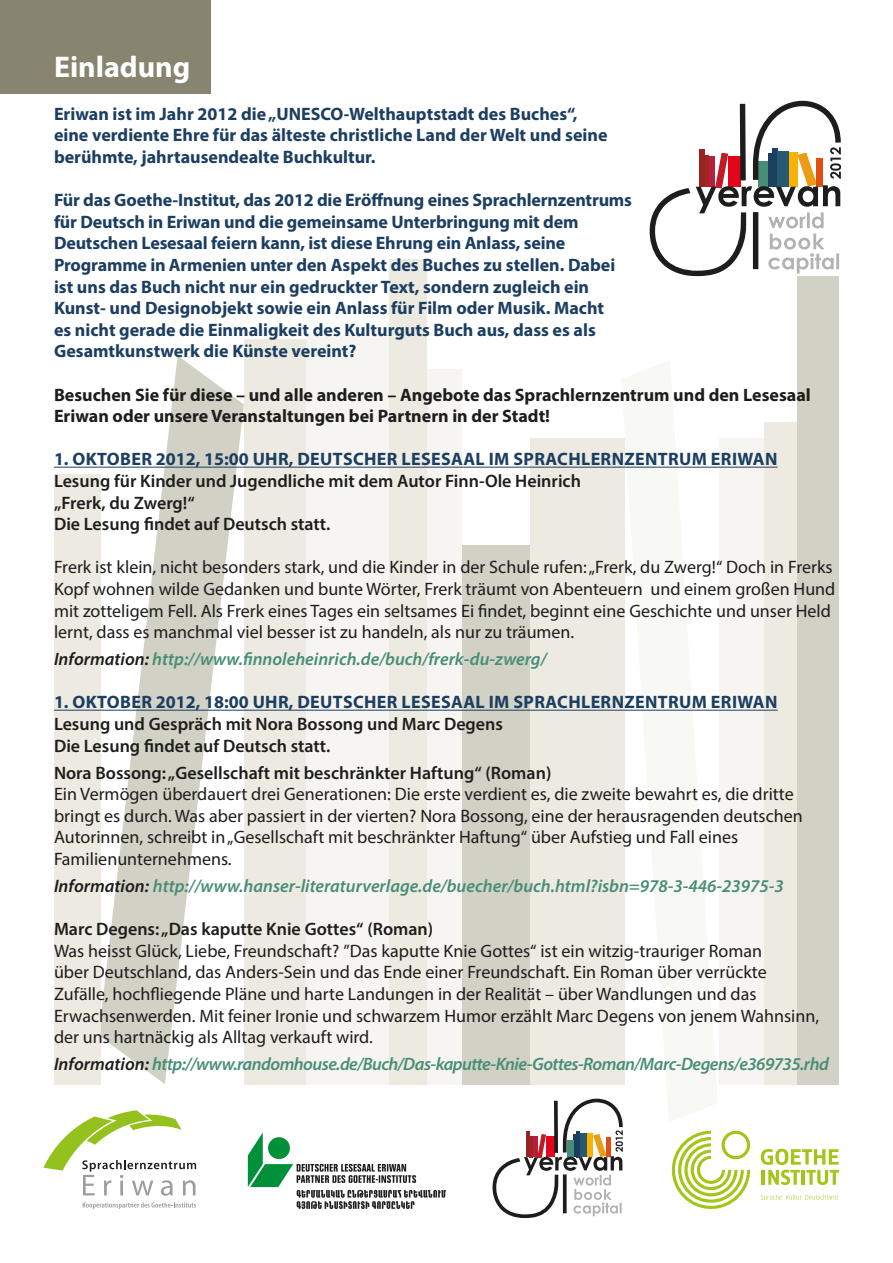
<style>
.page{position:relative;width:893px;height:1263px;background:#fff}
.page>*{position:absolute;margin:0;border:0;box-sizing:border-box;transform-origin:0 0}
.t1{font:700 30px "Myriad Pro";color:#fff}
.t2{font:18px/21.6px "Myriad Pro";color:#1d1d1b}
.t3{font:700 18px/21.6px "Myriad Pro";color:#1c3e61}
.t4{font:600 18px/21.6px "Myriad Pro";color:#1d1d1b}
.t5{font:italic 600 18px "Myriad Pro";color:#488d77}
.t6{font:700 18px/21.6px "Myriad Pro";color:#1d1d1b}
.t7{font:italic 600 18px "Myriad Pro";letter-spacing:-.03em;color:#488d77}
.s1{color:#1d1d1b}
</style>
<div class="page">
<svg style="left:99px;top:356px;width:145px;height:728px"></svg>
<div style="left:719px;top:438px;width:45px;height:646px;background:#f6f5f2"></div>
<div style="left:764px;top:422px;width:33px;height:662px;background:#eceae1"></div>
<div style="left:797px;top:276px;width:42px;height:808px;background:#d2d1c5"></div>
<div style="left:54px;top:474px;width:46px;height:610px;background:#eceae1"></div>
<div style="left:426px;top:369px;width:36px;height:715px;background:#f6f5f2"></div>
<div style="left:462px;top:545px;width:68px;height:539px;background:#d2d1c5"></div>
<div style="left:389px;top:259px;width:37px;height:825px;background:#eceae1"></div>
<div style="left:306px;top:335px;width:83px;height:749px;background:#f6f5f2"></div>
<div style="left:244px;top:339px;width:62px;height:745px;background:#eceae1"></div>
<div style="left:531px;top:437px;width:94px;height:647px;background:#eceae1"></div>
<div style="left:0;top:0;width:210px;height:94px;background:#878470"></div>
<hr style="left:54px;top:467px;width:724px;height:1px;background:#1c3e61">
<hr style="left:54px;top:710px;width:724px;height:1px;background:#1c3e61">
<svg style="left:83px;top:1202px;width:113px;height:7px"></svg>
<svg style="left:43px;top:1110px;width:153px;height:86px"></svg>
<svg style="left:248px;top:1132px;width:198px;height:77px"></svg>
<svg style="left:493px;top:1098px;width:130px;height:120px"></svg>
<svg style="left:761px;top:1149px;width:78px;height:36px"></svg>
<svg style="left:761px;top:1194px;width:78px;height:6px"></svg>
<svg style="left:672px;top:1131px;width:78px;height:78px"></svg>
<svg style="left:650px;top:101px;width:191px;height:175px"></svg>
<h1 class="t1" style="left:54px;top:47px;width:138px">Einladung</h1>
<p class="t3" style="left:54px;top:102px;width:555px">Eriwan ist im Jahr 2012 die „UNESCO-Welthauptstadt des Buches“, eine verdiente Ehre für das älteste christliche Land der Welt und seine berühmte, jahrtausendealte Buchkultur.</p>
<p class="t3" style="left:54px;top:189px;width:580px">Für das Goethe-Institut, das 2012 die Eröffnung eines Sprachlernzentrums für Deutsch in Eriwan und die gemeinsame Unterbringung mit dem Deutschen Lesesaal feiern kann, ist diese Ehrung ein Anlass, seine Programme in Armenien unter den Aspekt des Buches zu stellen. Dabei ist uns das Buch nicht nur ein gedruckter Text, sondern zugleich ein Kunst- und Designobjekt sowie ein Anlass für Film oder Musik. Macht<br>es nicht gerade die Einmaligkeit des Kulturguts Buch aus, dass es als Gesamtkunstwerk die Künste vereint?</p>
<p class="t6" style="left:54px;top:383px;width:758px">Besuchen Sie für diese – und alle anderen – Angebote das Sprachlernzentrum und den Lesesaal<br>Eriwan oder unsere Veranstaltungen bei Partnern in der Stadt!</p>
<p class="t3" style="left:54px;top:448px;width:44px">1. Oktobe</p>
<p class="t3" style="left:141px;top:448px;width:181px">r 2012, 15:00 Uhr, Deutsc</p>
<p class="t3" style="left:364px;top:448px;width:59px">her Lesesaal</p>
<p class="t3" style="left:489px;top:448px;width:158px">im Sprachlernzent</p>
<p class="t3" style="left:668px;top:448px;width:76px">rum Eriwan</p>
<p class="t4" style="left:54px;top:470px;width:528px">Lesung für Kinder und Jugendliche mit dem Autor Finn-Ole Heinrich „Frerk, du Zwerg!“<br>Die Lesung findet auf Deutsch statt.</p>
<p class="t2" style="left:54px;top:556px;width:783px">Frerk ist klein, nicht besonders stark, und die Kinder in der Schule rufen: „Frerk, du Zwerg!“ Doch in Frerks Kopf wohnen wilde Gedanken und bunte Wörter, Frerk träumt von Abenteuern und einem großen Hund mit zotteligem Fell. Als Frerk eines Tages ein seltsames Ei findet, beginnt eine Geschichte und unser Held lernt, dass es manchmal viel besser ist zu handeln, als nur zu träumen.</p>
<p class="t5" style="left:54px;top:648px;width:494px"><span class="s1">Information:</span> http://www.finnoleheinrich.de/buch/frerk-du-zwerg/</p>
<p class="t3" style="left:54px;top:691px;width:44px">1. Oktobe</p>
<p class="t3" style="left:141px;top:691px;width:181px">r 2012, 18:00 Uhr, Deutsc</p>
<p class="t3" style="left:364px;top:691px;width:59px">her Lesesaal</p>
<p class="t3" style="left:489px;top:691px;width:158px">im Sprachlernzent</p>
<p class="t3" style="left:668px;top:691px;width:76px">rum Eriwan</p>
<p class="t4" style="left:54px;top:713px;width:451px">Lesung und Gespräch mit Nora Bossong und Marc Degens<br>Die Lesung findet auf Deutsch statt.</p>
<p class="t4" style="left:54px;top:761px;width:499px">Nora Bossong: „Gesellschaft mit beschränkter Haftung“ (Roman)</p>
<p class="t2" style="left:54px;top:783px;width:750px">Ein Vermögen überdauert drei Generationen: Die erste verdient es, die zweite bewahrt es, die dritte bringt es durch. Was aber passiert in der vierten? Nora Bossong, eine der herausragenden deutschen Autorinnen, schreibt in „Gesellschaft mit beschränkter Haftung“ über Aufstieg und Fall eines Familienunternehmens.</p>
<p class="t5" style="left:54px;top:874px;width:731px"><span class="s1">Information:</span> http://www.hanser-literaturverlage.de/buecher/buch.html?isbn=978-3-446-23975-3</p>
<p class="t4" style="left:54px;top:918px;width:381px">Marc Degens: „Das kaputte Knie Gottes“ (Roman)</p>
<p class="t2" style="left:54px;top:940px;width:767px">Was heisst Glück, Liebe, Freundschaft? ”Das kaputte Knie Gottes“ ist ein witzig-trauriger Roman<br>über Deutschland, das Anders-Sein und das Ende einer Freundschaft. Ein Roman über verrückte Zufälle, hochfliegende Pläne und harte Landungen in der Realität – über Wandlungen und das Erwachsenwerden. Mit feiner Ironie und schwarzem Humor erzählt Marc Degens von jenem Wahnsinn, der uns hartnäckig als Alltag verkauft wird.</p>
<p class="t7" style="left:54px;top:1053px;width:776px"><span class="s1">Information:</span> http://www.randomhouse.de/Buch/Das-kaputte-Knie-Gottes-Roman/Marc-Degens/e369735.rhd</p>
</div>
